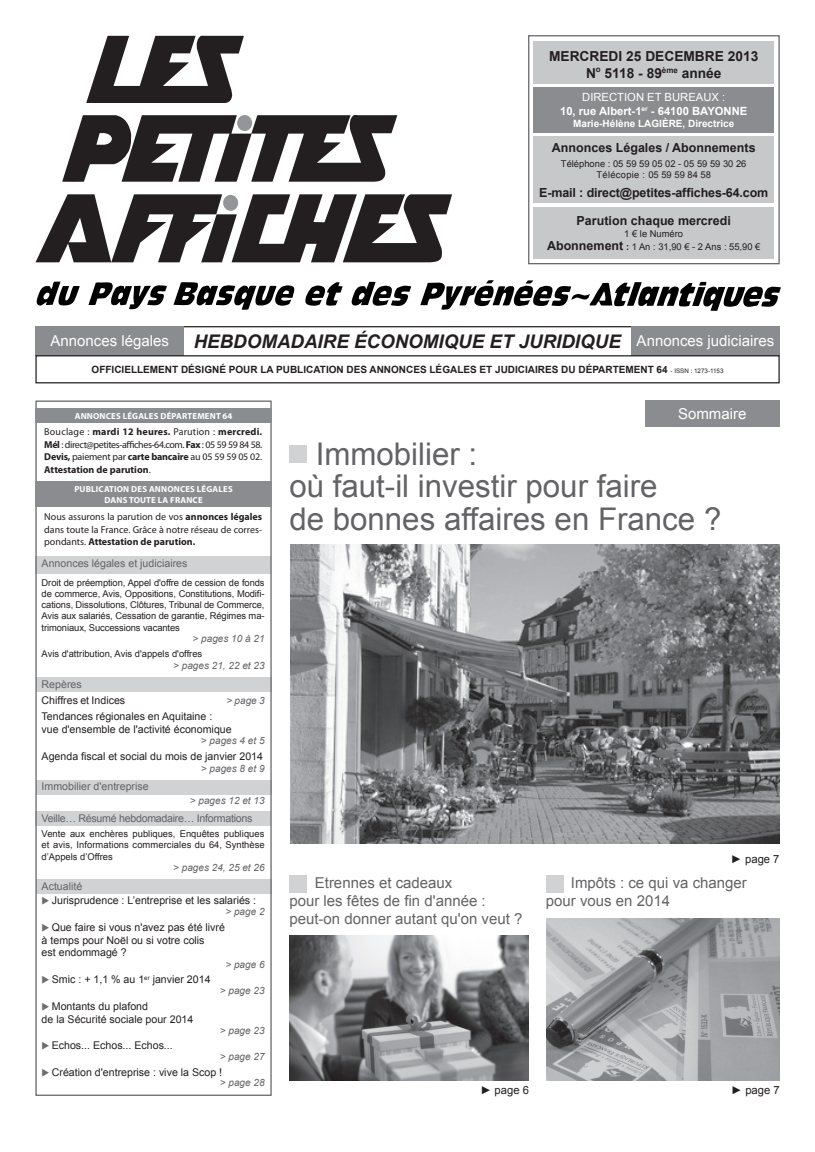
<style>
.page{position:relative;width:815px;height:1152px;background:#fff}
.page>*{position:absolute;margin:0;border:0;box-sizing:border-box;transform-origin:0 0}
.t1{font:31.25px/32.5px "Arial";color:#636366}
.t2{font:italic 700 18.75px "Arial";color:#231f20}
.t3{font:15px/18px "Arial";color:#636366}
.t4{font:15px "Arial";color:#fff}
.t5{font:700 13.75px/16.5px "Arial";color:#231f20;text-align:center}
.t6{font:700 12.5px "Arial";color:#231f20}
.t7{font:700 11.25px/13.5px "Arial";color:#fff;text-align:center}
.t8{font:11.25px "Arial";color:#231f20}
.t9{font:10.62px/12.8px "Arial";color:#231f20}
.t10{font:10.62px "Arial";color:#636366}
.t11{font:10.62px "Arial";letter-spacing:-.025em;color:#636366}
.t12{font:10px/12.5px "Myriad Pro";letter-spacing:-.015em;color:#231f20;text-align:justify}
.t13{font:italic 10px "Arial";color:#636366}
.t14{font:700 10px "Arial";color:#231f20}
.t15{font:700 10px "Arial";color:#fff}
.t16{font:9.38px/11.2px "Arial";color:#231f20;text-align:justify}
.t17{font:700 8.75px/10.5px "Myriad Pro";letter-spacing:.02em;color:#fff}
.s1{font-weight:400}
.s2{font-weight:700;font-size:12.5px}
.s3{font-weight:700}
.s4{font-weight:400;font-style:normal;font-size:15px;color:#fff}
.s5{font-weight:400;font-size:6.25px}
.s6{color:#6c6d70}
</style>
<div class="page">
<div style="left:36px;top:780px;width:236px;height:14px;background:#d1d2d4"></div>
<div style="left:36px;top:811px;width:235px;height:15px;background:#d1d2d4"></div>
<div style="left:36px;top:879px;width:235px;height:14px;background:#d1d2d4"></div>
<div style="left:546px;top:875px;width:18px;height:18px;background:#d1d2d4"></div>
<div style="left:290px;top:875px;width:17px;height:18px;background:#d1d2d4"></div>
<div style="left:36px;top:678px;width:236px;height:14px;background:#d1d2d4"></div>
<div style="left:36px;top:556px;width:235px;height:17px;background:#d1d2d4"></div>
<div style="left:35px;top:400px;width:237px;height:695px;border:1px solid #636366"></div>
<div style="left:35px;top:408px;width:237px;height:14px;background:#8a8c8f"></div>
<div style="left:35px;top:481px;width:237px;height:26px;background:#8a8c8f"></div>
<svg style="left:351px;top:282px;width:60px;height:24px"></svg>
<svg style="left:420px;top:280px;width:360px;height:31px"></svg>
<svg style="left:88px;top:282px;width:79px;height:27px"></svg>
<svg style="left:37px;top:281px;width:43px;height:25px"></svg>
<svg style="left:173px;top:282px;width:170px;height:28px"></svg>
<svg style="left:35px;top:36px;width:417px;height:226px"></svg>
<div style="left:237px;top:115px;width:15px;height:16px;background:#939598;border-radius:50%"></div>
<div style="left:223px;top:195px;width:15px;height:16px;background:#939598;border-radius:50%"></div>
<div style="left:528px;top:35px;width:252px;height:229px;border:1px solid #636366"></div>
<div style="left:533px;top:88px;width:241px;height:45px;background:#8a8c8f"></div>
<div style="left:533px;top:136px;width:241px;height:67px;background:#c7c8ca"></div>
<div style="left:533px;top:41px;width:241px;height:43px;background:#c7c8ca"></div>
<div style="left:533px;top:207px;width:241px;height:52px;background:#c7c8ca"></div>
<hr style="left:170px;top:326px;width:490px;height:1px;background:#231f20">
<div style="left:631px;top:326px;width:149px;height:30px;background:#8a8c8f"></div>
<div style="left:35px;top:326px;width:149px;height:30px;background:#8a8c8f"></div>
<div style="left:35px;top:355px;width:745px;height:28px;border:1px solid #231f20"></div>
<div style="left:645px;top:400px;width:135px;height:27px;background:#8a8c8f"></div>
<div style="left:289px;top:445px;width:18px;height:17px;background:#d1d2d4"></div>
<img style="left:290px;top:544px;width:490px;height:299px">
<img style="left:289px;top:935px;width:240px;height:145px">
<img style="left:546px;top:918px;width:234px;height:162px">
<h3 class="t5" style="left:549px;top:49px;width:211px">MERCREDI 25 DECEMBRE 2013<br>N<sup>o</sup> 5118 - 89<sup>ème</sup> année</h3>
<p class="t7" style="left:560px;top:91px;width:189px"><span class="s1">DIRECTION ET BUREAUX :<br></span>10, rue Albert-1<sup>er</sup> - 64100 BAYONNE</p>
<p class="t15" style="left:573px;top:116px;width:163px">Marie-Hélène LAGIÈRE, Directrice</p>
<h3 class="t6" style="left:552px;top:139px;width:205px">Annonces Légales / Abonnements</h3>
<p class="t16" style="left:561px;top:158px;width:187px;text-align:center">Téléphone : 05 59 59 05 02 - 05 59 59 30 26<br>Télécopie : 05 59 59 84 58</p>
<h3 class="t6" style="left:539px;top:184px;width:231px">E-mail : direct@petites-affiches-64.com</h3>
<h3 class="t6" style="left:577px;top:212px;width:156px">Parution chaque mercredi</h3>
<p class="t16" style="left:547px;top:227px;width:215px;line-height:13.6px;text-align:center">1 € le Numéro<br><span class="s2">Abonnement</span> <span class="s3">:</span> 1 An : 31,90 € - 2 Ans : 55,90 €</p>
<h3 class="t4" style="left:50px;top:331px;width:120px">Annonces légales</h3>
<h2 class="t2" style="left:194px;top:329px;width:582px">HEBDOMADAIRE ÉCONOMIQUE ET JURIDIQUE <span class="s4">Annonces judiciaires</span></h2>
<p class="t14" style="left:92px;top:363px;width:633px">OFFICIELLEMENT DÉSIGNÉ POUR LA PUBLICATION DES ANNONCES LÉGALES ET JUDICIAIRES DU DÉPARTEMENT 64 <span class="s5">- ISSN : 1273-1153</span></p>
<h3 class="t4" style="left:678px;top:404px;width:70px">Sommaire</h3>
<p class="t17" style="left:75px;top:410px;width:159px">Annonces légales DÉPARTEMENT 64</p>
<p class="t12" style="left:44px;top:426px;width:219px">Bouclage : <span class="s3">mardi 12 heures.</span> Parution : <span class="s3">mercredi.<br>Mél</span> : direct@petites-affiches-64.com. <span class="s3">Fax</span> : 05 59 59 84 58.<br><span class="s3">Devis,</span> paiement par <span class="s3">carte bancaire</span> au 05 59 59 05 02.<br><span class="s3">Attestation de parution</span>.</p>
<p class="t12" style="left:44px;top:510px;width:219px">Nous assurons la parution de vos <span class="s3">annonces légales </span>dans toute la France. Grâce à notre réseau de corres&shy;pondants. <span class="s3">Attestation de parution.</span></p>
<p class="t17" style="left:104px;top:483px;width:130px;text-indent:-30px">PUBLICATION DES Annonces légales<br>DANS TOUTE LA FRANCE</p>
<p class="t10" style="left:42px;top:556px;width:147px">Annonces légales et judiciaires</p>
<p class="t16" style="left:42px;top:577px;width:224px">Droit de préemption, Appel d'offre de cession de fonds de commerce, Avis, Oppositions, Constitutions, Modifi&shy;cations, Dissolutions, Clôtures, Tribunal de Commerce, Avis aux salariés, Cessation de garantie, Régimes ma&shy;trimoniaux, Successions vacantes</p>
<p class="t13" style="left:193px;top:632px;width:73px">&gt; pages 10 à 21</p>
<p class="t16" style="left:42px;top:648px;width:162px">Avis d'attribution, Avis d'appels d'offres</p>
<p class="t13" style="left:173px;top:659px;width:93px">&gt; pages 21, 22 et 23</p>
<p class="t10" style="left:42px;top:677px;width:42px">Repères</p>
<p class="t9" style="left:42px;top:694px;width:85px">Chiffres et Indices</p>
<p class="t13" style="left:227px;top:694px;width:40px">&gt; page 3</p>
<p class="t9" style="left:42px;top:710px;width:192px">Tendances régionales en Aquitaine : vue d'ensemble de l'activité économique</p>
<p class="t13" style="left:201px;top:734px;width:65px">&gt; pages 4 et 5</p>
<p class="t9" style="left:42px;top:750px;width:223px">Agenda fiscal et social du mois de janvier 2014</p>
<p class="t13" style="left:201px;top:761px;width:65px">&gt; pages 8 et 9</p>
<p class="t10" style="left:42px;top:779px;width:109px">Immobilier d'entreprise</p>
<p class="t13" style="left:190px;top:794px;width:76px">&gt; pages 12 et 13</p>
<p class="t11" style="left:42px;top:811px;width:212px">Veille… Résumé hebdomadaire… Informations</p>
<p class="t16" style="left:42px;top:828px;width:224px">Vente aux enchères publiques, Enquêtes publiques et avis, Informations commerciales du 64, Synthèse d’Appels d’Offres</p>
<p class="t13" style="left:173px;top:861px;width:93px">&gt; pages 24, 25 et 26</p>
<p class="t10" style="left:42px;top:879px;width:42px">Actualité</p>
<p class="t9" style="left:42px;top:894px;width:216px"><span class="s6">◆</span> Jurisprudence : L’entreprise et les salariés :</p>
<p class="t13" style="left:225px;top:905px;width:41px">&gt; page 2</p>
<p class="t9" style="left:42px;top:921px;width:185px"><span class="s6">◆</span> Que faire si vous n'avez pas été livré à temps pour Noël ou si votre colis<br>est endommagé ?</p>
<p class="t13" style="left:225px;top:957px;width:41px">&gt; page 6</p>
<p class="t9" style="left:42px;top:973px;width:170px"><span class="s6">◆</span> Smic : + 1,1 % au 1<sup>er</sup> janvier 2014</p>
<p class="t13" style="left:220px;top:984px;width:46px">&gt; page 23</p>
<p class="t9" style="left:42px;top:999px;width:153px"><span class="s6">◆</span> Montants du plafond<br>de la Sécurité sociale pour 2014</p>
<p class="t13" style="left:220px;top:1023px;width:46px">&gt; page 23</p>
<p class="t9" style="left:42px;top:1039px;width:133px"><span class="s6">◆</span> Echos... Echos... Echos...</p>
<p class="t13" style="left:220px;top:1050px;width:46px">&gt; page 27</p>
<p class="t9" style="left:42px;top:1065px;width:182px"><span class="s6">◆</span> Création d'entreprise : vive la Scop !</p>
<p class="t13" style="left:220px;top:1075px;width:46px">&gt; page 28</p>
<h1 class="t1" style="left:289px;top:438px;width:433px;text-indent:26px">Immobilier :<br>où faut-il investir pour faire<br>de bonnes affaires en France ?</h1>
<p class="t8" style="left:731px;top:852px;width:50px">► page 7</p>
<h3 class="t3" style="left:289px;top:874px;width:235px;text-indent:25px">Etrennes et cadeaux<br>pour les fêtes de fin d'année : peut-on donner autant qu'on veut ?</h3>
<h3 class="t3" style="left:546px;top:874px;width:202px;text-indent:25px">Impôts : ce qui va changer pour vous en 2014</h3>
<p class="t8" style="left:480px;top:1082px;width:50px">► page 6</p>
<p class="t8" style="left:731px;top:1082px;width:50px">► page 7</p>
</div>
